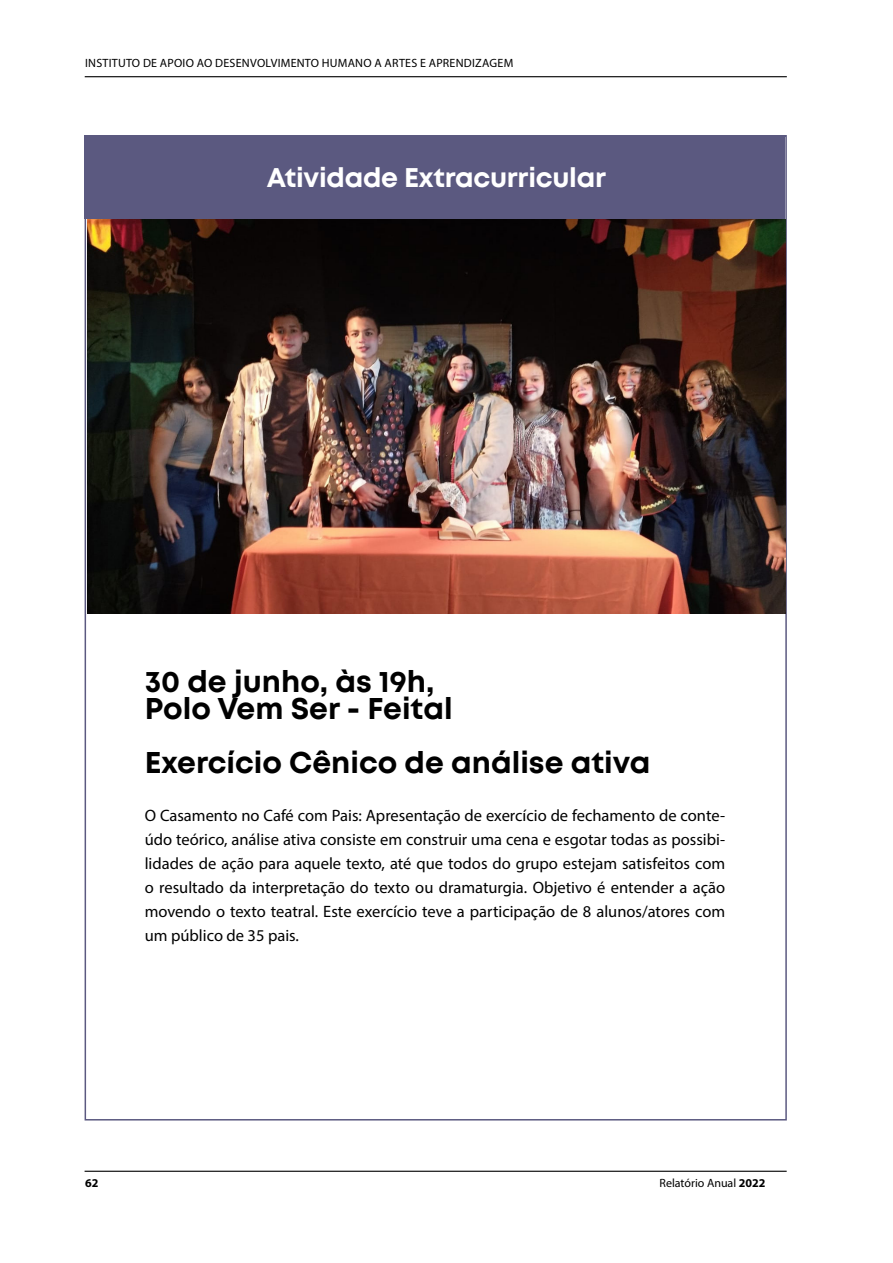
<style>
.page{position:relative;width:893px;height:1263px;background:#fff}
.page>*{position:absolute;margin:0;border:0;box-sizing:border-box;transform-origin:0 0}
.t1{font:700 30px/27px "Mont";color:#000}
.t2{font:700 27px "Mont";letter-spacing:-.01em;color:#fff}
.t3{font:16.5px/24px "Myriad Pro";color:#000;text-align:justify}
.t4{font:12px "Myriad Pro";letter-spacing:.02em;color:#000}
.t5{font:12px "Myriad Pro";color:#000}
.t6{font:700 12px "Myriad Pro";color:#000}
.s1{font-weight:700}
</style>
<div class="page">
<hr style="left:85px;top:76px;width:702px;height:1px;background:#000">
<hr style="left:85px;top:1171px;width:702px;height:1px;background:#000">
<div style="left:85px;top:135px;width:702px;height:985px;background:#fff;border:2px solid #5b5980"></div>
<div style="left:85px;top:136px;width:700px;height:83px;background:#5b5980"></div>
<img style="left:87px;top:219px;width:698px;height:394px">
<p class="t4" style="left:85px;top:55px;width:430px">INSTITUTO DE APOIO AO DESENVOLVIMENTO HUMANO A ARTES E APRENDIZAGEM</p>
<h2 class="t2" style="left:267px;top:160px;width:341px">Atividade Extracurricular</h2>
<h1 class="t1" style="left:145px;top:668px;width:309px">30 de junho, às 19h,<br>Polo Vem Ser - Feital</h1>
<h1 class="t1" style="left:145px;top:749px;width:507px">Exercício Cênico de análise ativa</h1>
<p class="t3" style="left:145px;top:803px;width:582px">O Casamento no Café com Pais: Apresentação de exercício de fechamento de conte&shy;údo teórico, análise ativa consiste em construir uma cena e esgotar todas as possibi&shy;lidades de ação para aquele texto, até que todos do grupo estejam satisfeitos com o resultado da interpretação do texto ou dramaturgia. Objetivo é entender a ação movendo o texto teatral. Este exercício teve a participação de 8 alunos/atores com um público de 35 pais.</p>
<p class="t6" style="left:85px;top:1175px;width:15px">62</p>
<p class="t5" style="left:659px;top:1175px;width:107px">Relatório Anual <span class="s1">2022</span></p>
</div>
